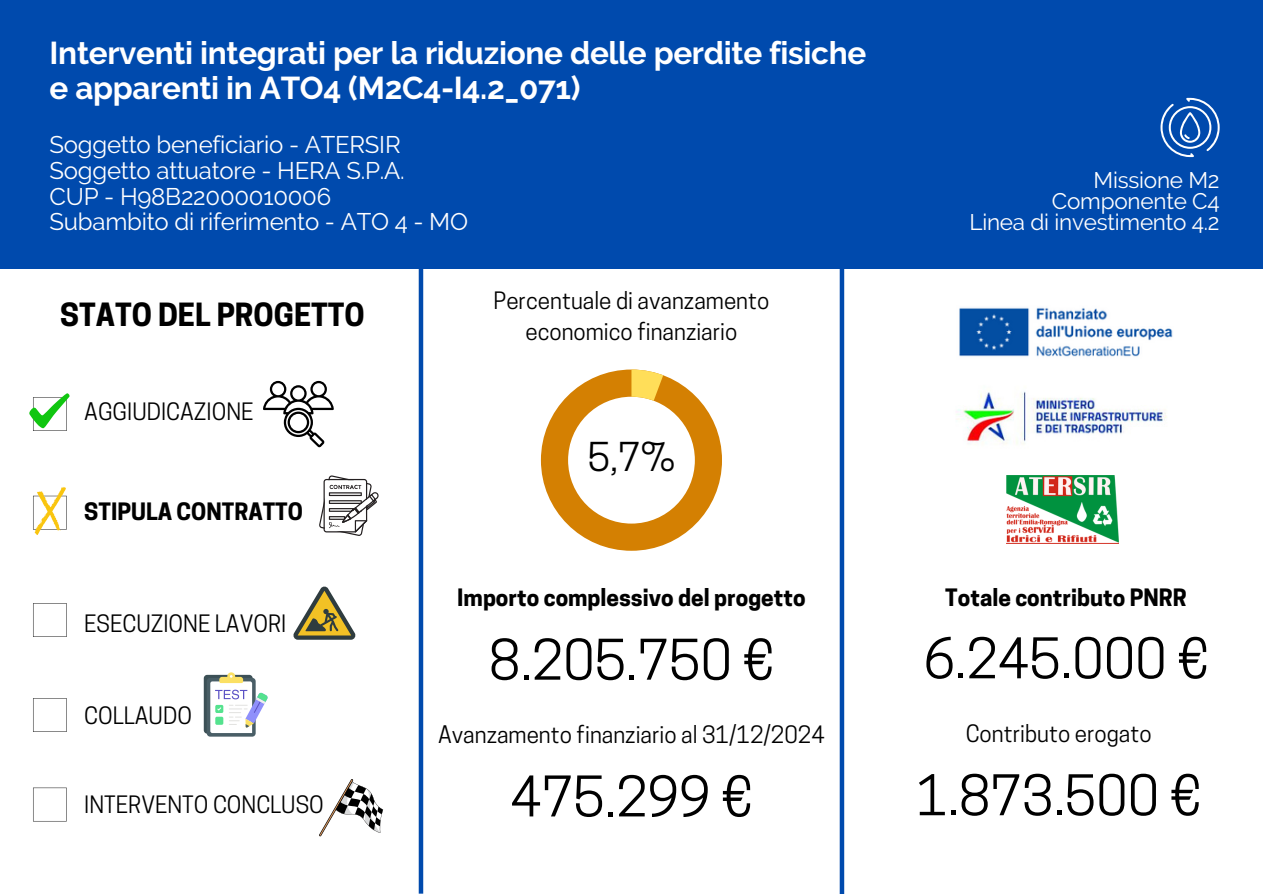
<style>
.page{position:relative;width:1263px;height:894px;background:#fff}
.page>*{position:absolute;margin:0;border:0;box-sizing:border-box;transform-origin:0 0}
.t1{font:52.5px "Cooper Hewitt";color:#000}
.t2{font:37.35px "Cooper Hewitt";color:#000}
.t3{font:700 31.5px/34.8px "Raleway";letter-spacing:-.01em;color:#fff}
.t4{font:700 30px "Cooper Hewitt";color:#000}
.t5{font:24px "Raleway";letter-spacing:-.01em;color:#fff}
.t6{font:22.5px/31.5px "Cooper Hewitt";color:#000;text-align:center}
.t7{font:700 22.5px "Cooper Hewitt";color:#000}
.t8{font:22.5px "Raleway";letter-spacing:-.01em;color:#fff}
</style>
<div class="page">
<svg style="left:541px;top:369px;width:181px;height:181px"></svg>
<svg style="left:263px;top:381px;width:71px;height:66px"></svg>
<img style="left:959px;top:307px;width:214px;height:50px">
<img style="left:956px;top:391px;width:211px;height:53px">
<img style="left:1007px;top:475px;width:111px;height:68px">
<svg style="left:319px;top:475px;width:60px;height:61px"></svg>
<svg style="left:293px;top:586px;width:63px;height:53px"></svg>
<div style="left:204px;top:674px;width:49px;height:59px;background:#3c5056;border-radius:3px"></div>
<div style="left:207px;top:677px;width:49px;height:59px;background:linear-gradient(to right,#50646c,#52666e);border-radius:3px"></div>
<svg style="left:210px;top:672px;width:58px;height:60px"></svg>
<svg style="left:319px;top:779px;width:64px;height:57px"></svg>
<svg style="left:33px;top:487px;width:34px;height:48px"></svg>
<svg style="left:29px;top:393px;width:41px;height:38px"></svg>
<svg style="left:33px;top:603px;width:34px;height:33px"></svg>
<svg style="left:33px;top:698px;width:34px;height:33px"></svg>
<svg style="left:33px;top:787px;width:34px;height:34px"></svg>
<div style="left:0;top:0;width:1263px;height:268px;background:#004aad"></div>
<svg style="left:1160px;top:98px;width:60px;height:59px"></svg>
<hr style="left:419px;top:257px;width:4px;height:636px;background:#004aad">
<hr style="left:840px;top:268px;width:4px;height:625px;background:#004aad">
<p class="t3" style="left:50px;top:35px;width:818px">Interventi integrati per la riduzione delle perdite fisiche e apparenti in ATO4 (M2C4-I4.2_071)</p>
<p class="t5" style="left:50px;top:130px;width:353px">Soggetto beneficiario - ATERSIR</p>
<p class="t5" style="left:50px;top:156px;width:356px">Soggetto attuatore - HERA S.P.A.</p>
<p class="t5" style="left:50px;top:182px;width:283px">CUP - H98B22000010006</p>
<h5 class="t5" style="left:50px;top:208px;width:420px">Subambito di riferimento - ATO 4 - MO</h5>
<h4 class="t4" style="left:60px;top:303px;width:306px">STATO DEL PROGETTO</h4>
<p class="t6" style="left:84px;top:398px;width:171px">AGGIUDICAZIONE</p>
<p class="t7" style="left:84px;top:503px;width:220px">STIPULA CONTRATTO</p>
<p class="t6" style="left:84px;top:610px;width:204px">ESECUZIONE LAVORI</p>
<p class="t6" style="left:84px;top:702px;width:109px">COLLAUDO</p>
<h6 class="t6" style="left:84px;top:791px;width:241px">INTERVENTO CONCLUSO</h6>
<p class="t6" style="left:493px;top:287px;width:277px">Percentuale di avanzamento economico finanziario</p>
<p class="t2" style="left:588px;top:443px;width:89px">5,7%</p>
<p class="t7" style="left:457px;top:589px;width:350px">Importo complessivo del progetto</p>
<p class="t1" style="left:489px;top:640px;width:287px">8.205.750 €</p>
<p class="t6" style="left:438px;top:721px;width:388px">Avanzamento finanziario al 31/12/2024</p>
<p class="t1" style="left:510px;top:776px;width:244px">475.299 €</p>
<p class="t8" style="left:1093px;top:166px;width:128px">Missione M2</p>
<p class="t8" style="left:1052px;top:188px;width:169px">Componente C4</p>
<p class="t8" style="left:969px;top:209px;width:252px">Linea di investimento 4.2</p>
<h3 class="t7" style="left:945px;top:589px;width:243px">Totale contributo PNRR</h3>
<p class="t1" style="left:923px;top:638px;width:287px">6.245.000 €</p>
<p class="t6" style="left:966px;top:720px;width:187px">Contributo erogato</p>
<h2 class="t1" style="left:916px;top:775px;width:287px">1.873.500 €</h2>
</div>
